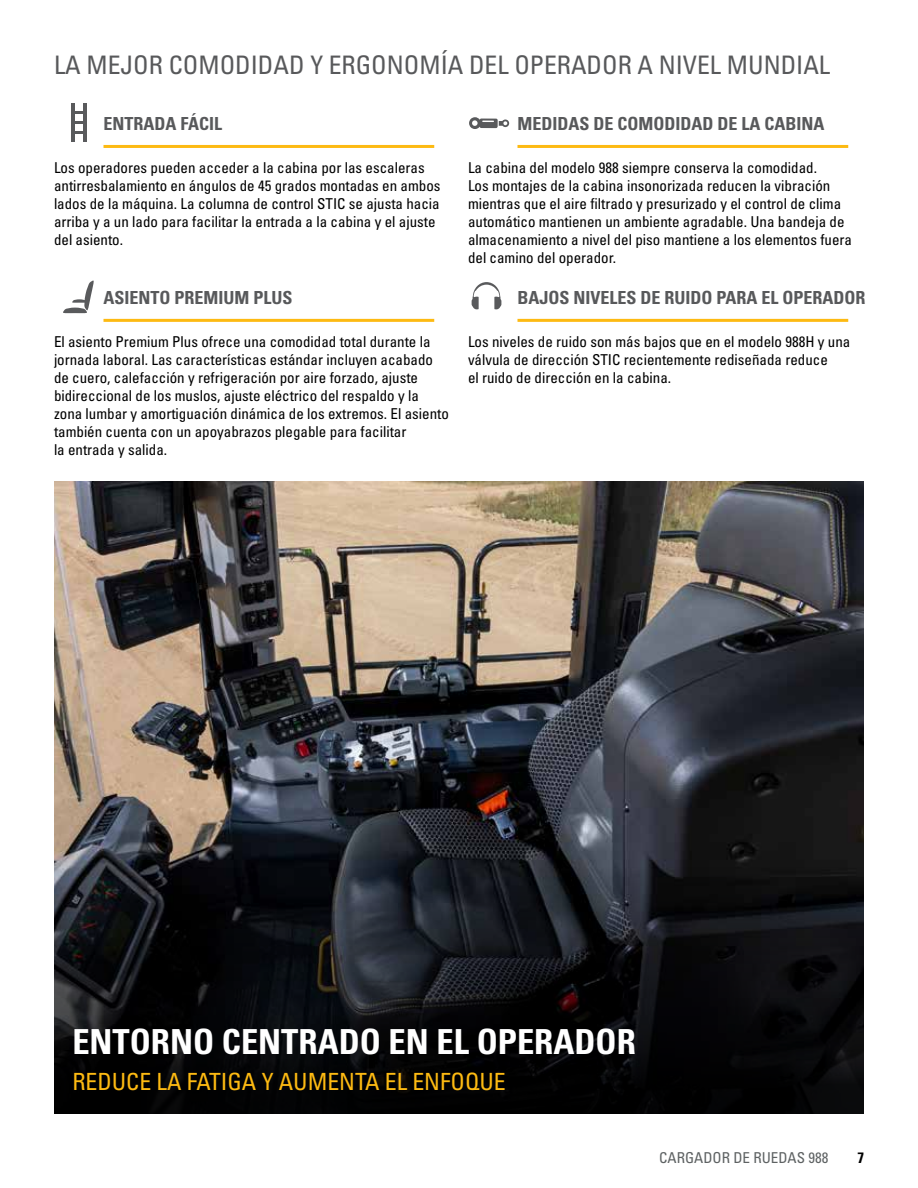
<style>
.page{position:relative;width:918px;height:1188px;background:#fff}
.page>*{position:absolute;margin:0;border:0;box-sizing:border-box;transform-origin:0 0}
.Headline_small_white{font:34.5px "Univers LTCYR 67 Bold Cond";color:#fff}
.Headline_small_gray{font:condensed 25.5px "Univers LTCYR 57";color:#58595b}
.Subhead_small_yellow{font:condensed 23.7px "Univers LTCYR 57";color:#fdba12}
.Subhead_small_gray{font:18px "Univers LTCYR 67 Bold Cond";color:#58595b}
.Body_copy{font:condensed 15px/18px "Univers LTCYR 57";color:#000}
.t1{font:condensed 15px "Univers LTCYR 57";color:#5e6263}
.t2{font:15px "Univers LTCYR 67 Bold Cond";color:#000}
</style>
<div class="page">
<hr style="left:104px;top:145px;width:330px;height:3px;background:#fdba12">
<hr style="left:104px;top:319px;width:330px;height:3px;background:#fdba12">
<hr style="left:518px;top:145px;width:330px;height:3px;background:#fdba12">
<hr style="left:518px;top:319px;width:330px;height:3px;background:#fdba12">
<svg style="left:54px;top:482px;width:810px;height:631px;background:#3d3a39"></svg>
<hr style="left:71px;top:103px;width:3px;height:38px;background:#595a5c">
<hr style="left:83px;top:103px;width:3px;height:38px;background:#595a5c">
<svg style="left:74px;top:131px;width:9px;height:2px"></svg>
<svg style="left:74px;top:111px;width:9px;height:3px"></svg>
<svg style="left:74px;top:121px;width:9px;height:3px"></svg>
<svg style="left:63px;top:280px;width:31px;height:33px"></svg>
<svg style="left:469px;top:117px;width:40px;height:12px"></svg>
<svg style="left:472px;top:282px;width:29px;height:27px"></svg>
<p class="Headline_small_gray" style="left:54px;top:49px;width:778px">LA MEJOR COMODIDAD Y ERGONOMÍA DEL OPERADOR A NIVEL MUNDIAL</p>
<p class="Subhead_small_gray" style="left:104px;top:113px;width:120px">ENTRADA FÁCIL</p>
<p class="Subhead_small_gray" style="left:518px;top:113px;width:308px">MEDIDAS DE COMODIDAD DE LA CABINA</p>
<p class="Body_copy" style="left:54px;top:158px;width:388px">Los operadores pueden acceder a la cabina por las escaleras antirresbalamiento en ángulos de 45 grados montadas en ambos lados de la máquina. La columna de control STIC se ajusta hacia arriba y a un lado para facilitar la entrada a la cabina y el ajuste del asiento.</p>
<p class="Body_copy" style="left:468px;top:158px;width:386px">La cabina del modelo 988 siempre conserva la comodidad.<br>Los montajes de la cabina insonorizada reducen la vibración mientras que el aire filtrado y presurizado y el control de clima automático mantienen un ambiente agradable. Una bandeja de almacenamiento a nivel del piso mantiene a los elementos fuera del camino del operador.</p>
<p class="Subhead_small_gray" style="left:104px;top:287px;width:191px">ASIENTO PREMIUM PLUS</p>
<p class="Subhead_small_gray" style="left:518px;top:287px;width:350px">BAJOS NIVELES DE RUIDO PARA EL OPERADOR</p>
<p class="Body_copy" style="left:54px;top:332px;width:396px">El asiento Premium Plus ofrece una comodidad total durante la jornada laboral. Las características estándar incluyen acabado de cuero, calefacción y refrigeración por aire forzado, ajuste bidireccional de los muslos, ajuste eléctrico del respaldo y la zona lumbar y amortiguación dinámica de los extremos. El asiento también cuenta con un apoyabrazos plegable para facilitar<br>la entrada y salida.</p>
<p class="Body_copy" style="left:468px;top:332px;width:384px">Los niveles de ruido son más bajos que en el modelo 988H y una válvula de dirección STIC recientemente rediseñada reduce<br>el ruido de dirección en la cabina.</p>
<p class="Headline_small_white" style="left:72px;top:1020px;width:565px">ENTORNO CENTRADO EN EL OPERADOR</p>
<p class="Subhead_small_yellow" style="left:72px;top:1066px;width:435px">REDUCE LA FATIGA Y AUMENTA EL ENFOQUE</p>
<p class="t1" style="left:659px;top:1148px;width:171px">CARGADOR DE RUEDAS 988</p>
<p class="t2" style="left:857px;top:1148px;width:8px">7</p>
</div>
